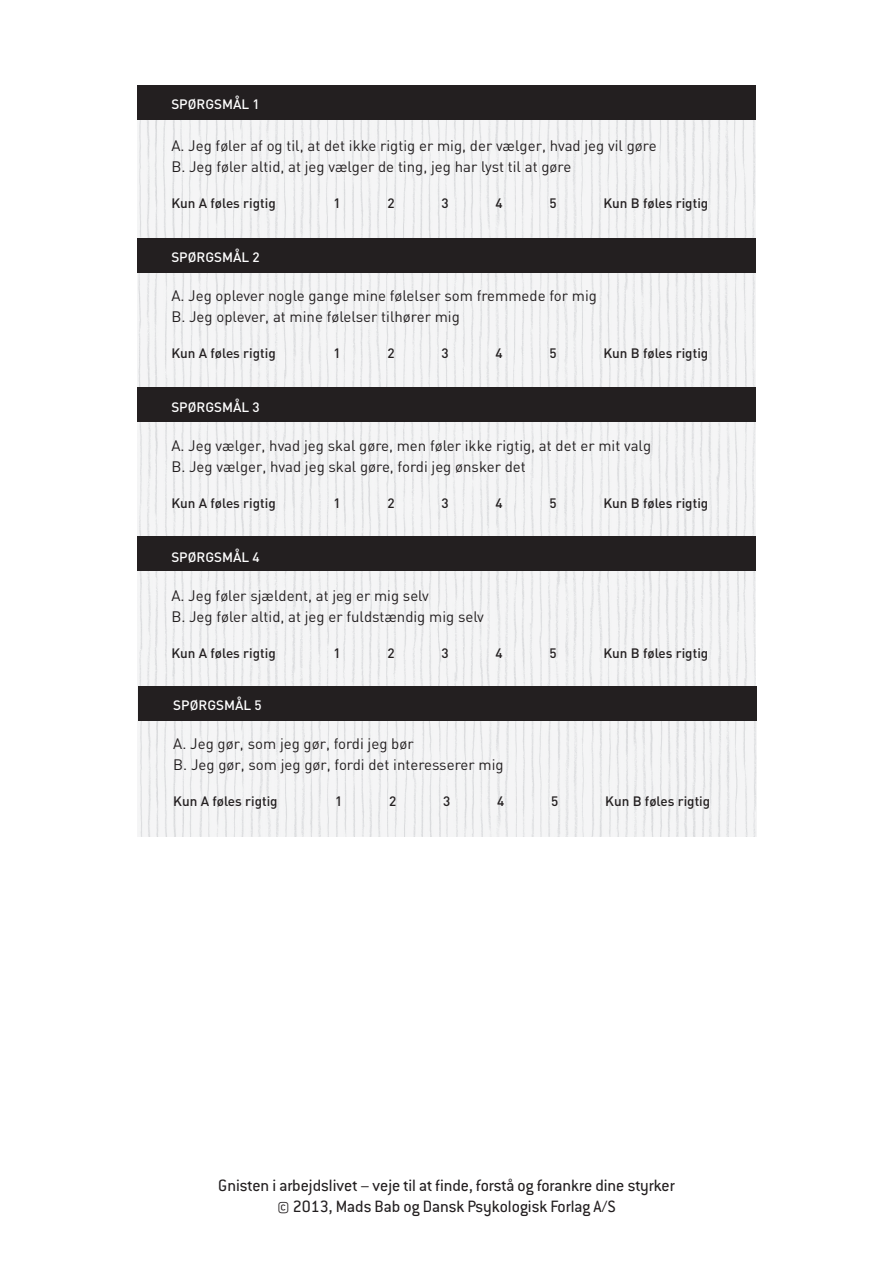
<style>
.page{position:relative;width:893px;height:1263px;background:#fff}
.page>*{position:absolute;margin:0;border:0;box-sizing:border-box;transform-origin:0 0}
.t1{font:18px/21.6px "Conduit ITC Pro";color:#231f20;text-align:center}
.t2{font:15px/21px "DIN";color:#231f20}
.t3{font:500 13.5px "DIN";color:#231f20}
.t4{font:500 13.5px "DIN";color:#fff}
</style>
<div class="page">
<img style="left:137px;top:85px;width:619px;height:601px">
<div style="left:137px;top:239px;width:619px;height:34px;background:#231f20"></div>
<div style="left:137px;top:86px;width:619px;height:34px;background:#231f20"></div>
<div style="left:137px;top:387px;width:619px;height:34px;background:#231f20"></div>
<div style="left:137px;top:536px;width:619px;height:34px;background:#231f20"></div>
<img style="left:138px;top:720px;width:619px;height:117px">
<div style="left:138px;top:686px;width:619px;height:34px;background:#231f20"></div>
<p class="t4" style="left:171px;top:96px;width:90px">SpørgSMål 1</p>
<p class="t2" style="left:171px;top:135px;width:487px">A. Jeg føler af og til, at det ikke rigtig er mig, der vælger, hvad jeg vil gøre<br>B. Jeg føler altid, at jeg vælger de ting, jeg har lyst til at gøre</p>
<p class="t3" style="left:171px;top:195px;width:106px">kun A føles rigtig</p>
<p class="t3" style="left:333px;top:195px;width:9px">1</p>
<p class="t3" style="left:387px;top:195px;width:9px">2</p>
<p class="t3" style="left:441px;top:195px;width:9px">3</p>
<p class="t3" style="left:495px;top:195px;width:9px">4</p>
<p class="t3" style="left:549px;top:195px;width:9px">5</p>
<p class="t3" style="left:603px;top:195px;width:106px">kun B føles rigtig</p>
<p class="t4" style="left:171px;top:249px;width:90px">SpørgSMål 2</p>
<p class="t2" style="left:171px;top:285px;width:427px">A. Jeg oplever nogle gange mine følelser som fremmede for mig<br>B. Jeg oplever, at mine følelser tilhører mig</p>
<p class="t3" style="left:171px;top:345px;width:106px">kun A føles rigtig</p>
<p class="t3" style="left:333px;top:345px;width:9px">1</p>
<p class="t3" style="left:387px;top:345px;width:9px">2</p>
<p class="t3" style="left:441px;top:345px;width:9px">3</p>
<p class="t3" style="left:495px;top:345px;width:9px">4</p>
<p class="t3" style="left:549px;top:345px;width:9px">5</p>
<p class="t3" style="left:603px;top:345px;width:106px">kun B føles rigtig</p>
<p class="t4" style="left:171px;top:399px;width:90px">SpørgSMål 3</p>
<p class="t2" style="left:171px;top:435px;width:481px">A. Jeg vælger, hvad jeg skal gøre, men føler ikke rigtig, at det er mit valg<br>B. Jeg vælger, hvad jeg skal gøre, fordi jeg ønsker det</p>
<p class="t3" style="left:171px;top:495px;width:106px">kun A føles rigtig</p>
<p class="t3" style="left:333px;top:495px;width:9px">1</p>
<p class="t3" style="left:387px;top:495px;width:9px">2</p>
<p class="t3" style="left:441px;top:495px;width:9px">3</p>
<p class="t3" style="left:495px;top:495px;width:9px">4</p>
<p class="t3" style="left:549px;top:495px;width:9px">5</p>
<p class="t3" style="left:603px;top:495px;width:106px">kun B føles rigtig</p>
<p class="t4" style="left:171px;top:549px;width:90px">SpørgSMål 4</p>
<p class="t2" style="left:171px;top:585px;width:314px">A. Jeg føler sjældent, at jeg er mig selv<br>B. Jeg føler altid, at jeg er fuldstændig mig selv</p>
<p class="t3" style="left:171px;top:645px;width:106px">kun A føles rigtig</p>
<p class="t3" style="left:333px;top:645px;width:9px">1</p>
<p class="t3" style="left:387px;top:645px;width:9px">2</p>
<p class="t3" style="left:441px;top:645px;width:9px">3</p>
<p class="t3" style="left:495px;top:645px;width:9px">4</p>
<p class="t3" style="left:549px;top:645px;width:9px">5</p>
<p class="t3" style="left:603px;top:645px;width:106px">kun B føles rigtig</p>
<p class="t4" style="left:173px;top:696px;width:90px">SpørgSMål 5</p>
<p class="t2" style="left:173px;top:733px;width:332px">A. Jeg gør, som jeg gør, fordi jeg bør<br>B. Jeg gør, som jeg gør, fordi det interesserer mig</p>
<p class="t3" style="left:173px;top:792px;width:106px">kun A føles rigtig</p>
<p class="t3" style="left:335px;top:792px;width:9px">1</p>
<p class="t3" style="left:389px;top:792px;width:9px">2</p>
<p class="t3" style="left:443px;top:792px;width:9px">3</p>
<p class="t3" style="left:497px;top:792px;width:9px">4</p>
<p class="t3" style="left:551px;top:792px;width:9px">5</p>
<p class="t3" style="left:605px;top:792px;width:106px">kun B føles rigtig</p>
<p class="t1" style="left:218px;top:1174px;width:458px">Gnisten i arbejdslivet − veje til at finde, forstå og forankre dine styrker © 2013, Mads Bab og Dansk Psykologisk Forlag A/S</p>
</div>
